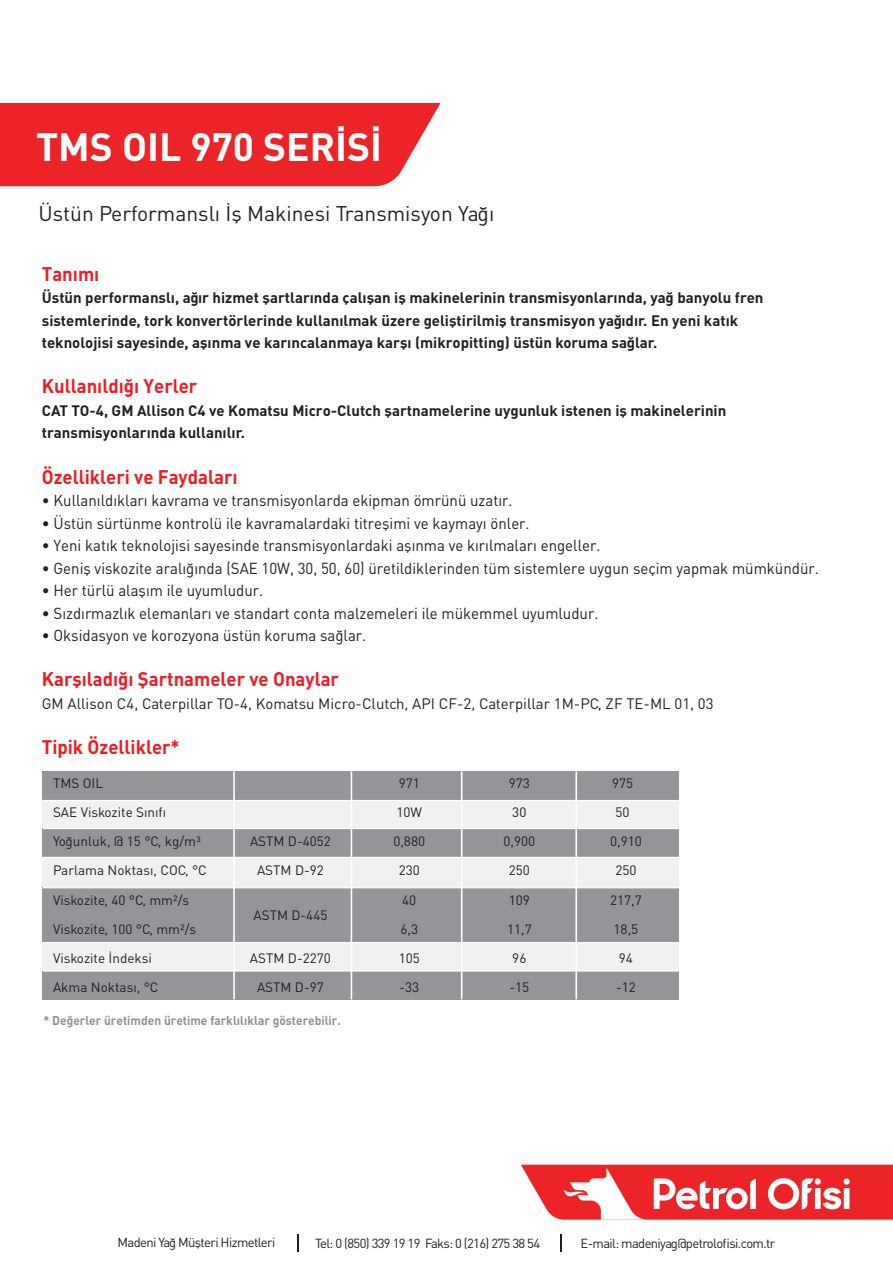
<style>
.page{position:relative;width:893px;height:1263px;background:#fff}
.page>*{position:absolute;margin:0;border:0;box-sizing:border-box;transform-origin:0 0}
.t1{font:39px "DINT Bold Tr";color:#fff}
.t2{font:21px "DIN Tr";color:#231f20}
.t3{font:19.5px "DINT Bold Tr";color:#ed1d24;scale:.95 1}
.t4{font:15.75px "DIN Tr";color:#231f20;scale:.95 1}
.t5{font:15px/22.5px "DINT Bold Tr";color:#231f20}
.t6{font:15px "DIN Tr";color:#231f20}
.t7{font:13.5px "DIN Tr";color:#231f20}
.t8{font:13.05px "DIN Tr";letter-spacing:-.05em;color:#231f20}
.t9{font:12.6px "DINT Bold Tr";color:#929191;scale:.95 1}
</style>
<div class="page">
<div style="left:43px;top:771px;width:636px;height:30px;background:#939598"></div>
<div style="left:43px;top:800px;width:636px;height:29px;background:#f1f1f2"></div>
<div style="left:43px;top:828px;width:636px;height:29px;background:#939598"></div>
<div style="left:43px;top:887px;width:636px;height:56px;background:#939598"></div>
<div style="left:43px;top:857px;width:636px;height:30px;background:#f1f1f2"></div>
<div style="left:43px;top:942px;width:636px;height:29px;background:#f1f1f2"></div>
<div style="left:43px;top:971px;width:636px;height:28px;background:#939598"></div>
<hr style="left:43px;top:800px;width:636px;height:1px;background:#fff">
<hr style="left:43px;top:828px;width:636px;height:1px;background:#fff">
<hr style="left:43px;top:857px;width:636px;height:1px;background:#fff">
<hr style="left:43px;top:887px;width:636px;height:1px;background:#fff">
<hr style="left:43px;top:942px;width:636px;height:1px;background:#fff">
<hr style="left:43px;top:970px;width:636px;height:1px;background:#fff">
<hr style="left:233px;top:771px;width:2px;height:228px;background:#fff">
<hr style="left:461px;top:771px;width:1px;height:228px;background:#fff">
<hr style="left:351px;top:771px;width:1px;height:228px;background:#fff">
<hr style="left:575px;top:771px;width:2px;height:228px;background:#fff">
<svg style="left:297px;top:1234px;width:1px;height:18px"></svg>
<svg style="left:560px;top:1234px;width:2px;height:18px"></svg>
<div style="left:0;top:103px;width:440px;height:83px;background:#ec2427"></div>
<svg style="left:521px;top:1165px;width:372px;height:55px"></svg>
<h1 class="t1" style="left:36px;top:121px;width:348px">TMS OIL 970 SERİSİ</h1>
<h2 class="t2" style="left:38px;top:200px;width:457px">Üstün Performanslı İş Makinesi Transmisyon Yağı</h2>
<p class="t3" style="left:42px;top:261px;width:62px">Tanımı</p>
<p class="t5" style="left:42px;top:286px;width:723px">Üstün performanslı, ağır hizmet şartlarında çalışan iş makinelerinin transmisyonlarında, yağ banyolu fren sistemlerinde, tork konvertörlerinde kullanılmak üzere geliştirilmiş transmisyon yağıdır. En yeni katık teknolojisi sayesinde, aşınma ve karıncalanmaya karşı (mikropitting) üstün koruma sağlar.</p>
<p class="t3" style="left:42px;top:374px;width:165px">Kullanıldığı Yerler</p>
<p class="t5" style="left:42px;top:399px;width:686px">CAT TO-4, GM Allison C4 ve Komatsu Micro-Clutch şartnamelerine uygunluk istenen iş makinelerinin transmisyonlarında kullanılır.</p>
<p class="t3" style="left:42px;top:464px;width:207px">Özellikleri ve Faydaları</p>
<p class="t4" style="left:42px;top:490px;width:497px">• Kullanıldıkları kavrama ve transmisyonlarda ekipman ömrünü uzatır.</p>
<p class="t4" style="left:42px;top:513px;width:515px">• Üstün sürtünme kontrolü ile kavramalardaki titreşimi ve kaymayı önler.</p>
<p class="t4" style="left:42px;top:535px;width:590px">• Yeni katık teknolojisi sayesinde transmisyonlardaki aşınma ve kırılmaları engeller.</p>
<p class="t4" style="left:42px;top:558px;width:819px">• Geniş viskozite aralığında (SAE 10W, 30, 50, 60) üretildiklerinden tüm sistemlere uygun seçim yapmak mümkündür.</p>
<p class="t4" style="left:42px;top:580px;width:235px">• Her türlü alaşım ile uyumludur.</p>
<p class="t4" style="left:42px;top:603px;width:587px">• Sızdırmazlık elemanları ve standart conta malzemeleri ile mükemmel uyumludur.</p>
<p class="t4" style="left:42px;top:625px;width:343px">• Oksidasyon ve korozyona üstün koruma sağlar.</p>
<p class="t3" style="left:42px;top:666px;width:314px">Karşıladığı Şartnameler ve Onaylar</p>
<p class="t6" style="left:42px;top:694px;width:673px">GM Allison C4, Caterpillar TO-4, Komatsu Micro-Clutch, API CF-2, Caterpillar 1M-PC, ZF TE-ML 01, 03</p>
<p class="t3" style="left:42px;top:734px;width:147px">Tipik Özellikler*</p>
<p class="t7" style="left:53px;top:774px;width:52px">TMS OIL</p>
<p class="t7" style="left:399px;top:774px;width:23px">971</p>
<p class="t7" style="left:509px;top:774px;width:23px">973</p>
<p class="t7" style="left:612px;top:774px;width:23px">975</p>
<p class="t7" style="left:53px;top:804px;width:115px">SAE Viskozite Sınıfı</p>
<p class="t7" style="left:396px;top:804px;width:27px">10W</p>
<p class="t7" style="left:512px;top:804px;width:16px">30</p>
<p class="t7" style="left:616px;top:804px;width:16px">50</p>
<p class="t7" style="left:53px;top:833px;width:149px">Yoğunluk, @ 15 °C, kg/m³</p>
<p class="t7" style="left:250px;top:833px;width:82px">ASTM D-4052</p>
<p class="t7" style="left:393px;top:833px;width:33px">0,880</p>
<p class="t7" style="left:503px;top:833px;width:33px">0,900</p>
<p class="t7" style="left:610px;top:833px;width:33px">0,910</p>
<p class="t7" style="left:53px;top:862px;width:155px">Parlama Noktası, COC, °C</p>
<p class="t7" style="left:257px;top:862px;width:68px">ASTM D-92</p>
<p class="t7" style="left:399px;top:862px;width:23px">230</p>
<p class="t7" style="left:509px;top:862px;width:23px">250</p>
<p class="t7" style="left:615px;top:862px;width:23px">250</p>
<p class="t7" style="left:53px;top:891px;width:138px">Viskozite, 40 °C, mm²/s</p>
<p class="t7" style="left:253px;top:906px;width:75px">ASTM D-445</p>
<p class="t7" style="left:402px;top:891px;width:16px">40</p>
<p class="t7" style="left:509px;top:891px;width:23px">109</p>
<p class="t7" style="left:610px;top:891px;width:33px">217,7</p>
<p class="t7" style="left:53px;top:921px;width:145px">Viskozite, 100 °C, mm²/s</p>
<p class="t7" style="left:400px;top:921px;width:19px">6,3</p>
<p class="t7" style="left:507px;top:921px;width:26px">11,7</p>
<p class="t7" style="left:614px;top:921px;width:26px">18,5</p>
<p class="t7" style="left:53px;top:950px;width:100px">Viskozite İndeksi</p>
<p class="t7" style="left:250px;top:950px;width:82px">ASTM D-2270</p>
<p class="t7" style="left:399px;top:950px;width:23px">105</p>
<p class="t7" style="left:512px;top:950px;width:16px">96</p>
<p class="t7" style="left:619px;top:950px;width:16px">94</p>
<p class="t7" style="left:53px;top:979px;width:107px">Akma Noktası, °C</p>
<p class="t7" style="left:257px;top:979px;width:68px">ASTM D-97</p>
<p class="t7" style="left:399px;top:979px;width:21px">-33</p>
<p class="t7" style="left:509px;top:979px;width:21px">-15</p>
<p class="t7" style="left:616px;top:979px;width:21px">-12</p>
<p class="t9" style="left:44px;top:1012px;width:314px">* Değerler üretimden üretime farklılıklar gösterebilir.</p>
<p class="t8" style="left:118px;top:1234px;width:159px">Madeni Yağ Müşteri Hizmetleri</p>
<p class="t8" style="left:315px;top:1235px;width:226px">Tel: 0 (850) 339 19 19 Faks: 0 (216) 275 38 54</p>
<p class="t8" style="left:580px;top:1235px;width:196px">E-mail: madeniyag@petrolofisi.com.tr</p>
</div>
